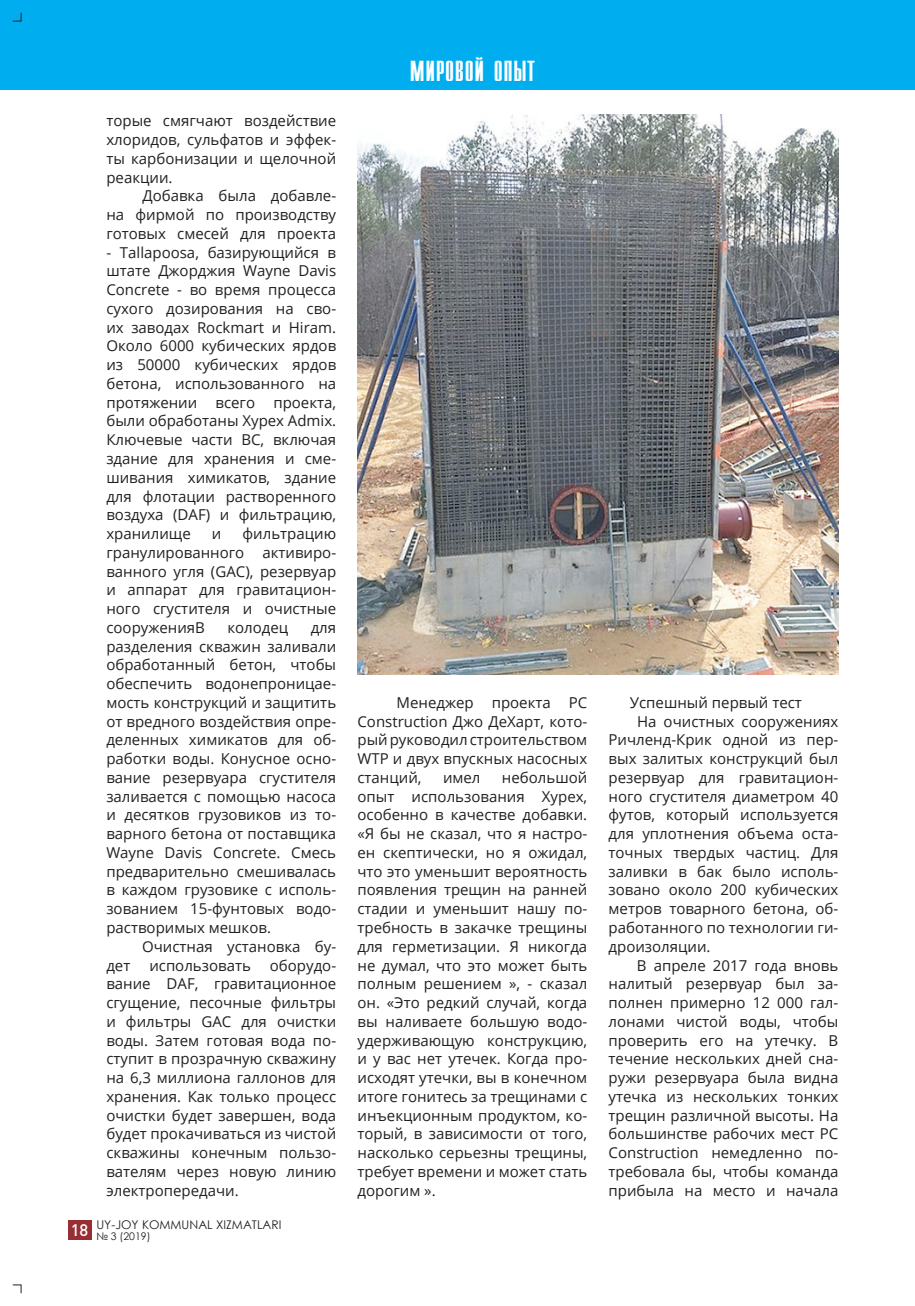
<style>
.page{position:relative;width:915px;height:1306px;background:#fff}
.page>*{position:absolute;margin:0;border:0;box-sizing:border-box;transform-origin:0 0}
.Rubrika{font:24px "Virtec Compact Uz";letter-spacing:.025em;color:#fff}
.t1{font:15px/18.8px "Open Sans";color:#231f20;text-align:justify}
.t2{font:12px "Century Gothic";color:#231f20}
.t3{font:10.5px "Century Gothic";color:#231f20}
.s1{font-family:"DIN Pro";font-weight:500;font-size:16.5px;color:#fff}
</style>
<div class="page">
<div style="left:0;top:0;width:914px;height:89px;background:#00aeef"></div>
<div style="left:68px;top:1219px;width:23px;height:20px;background:#962e33"></div>
<img style="left:357px;top:115px;width:481px;height:559px">
<svg style="left:13px;top:13px;width:9px;height:9px"></svg>
<svg style="left:13px;top:1284px;width:9px;height:9px"></svg>
<p class="t1" style="left:106px;top:111px;width:231px">торые смягчают воздействие хлоридов, сульфатов и эффек&shy;ты карбонизации и щелочной реакции.</p>
<p class="t1" style="left:106px;top:186px;width:231px;text-indent:36px">Добавка была добавле&shy;на фирмой по производству готовых смесей для проекта</p>
<p class="t1" style="left:106px;top:242px;width:231px">- Tallapoosa, базирующийся в штате Джорджия Wayne Davis Concrete - во время процесса сухого дозирования на сво&shy;их заводах Rockmart и Hiram.<br>Около 6000 кубических ярдов из 50000 кубических ярдов бетона, использованного на протяжении всего проекта, были обработаны Xypex Admix.<br>Ключевые части ВС, включая здание для хранения и сме&shy;шивания химикатов, здание для флотации растворенного воздуха (DAF) и фильтрацию, хранилище</p>
<p class="t1" style="left:106px;top:524px;width:231px;text-indent:136px">фильтрацию гранулированного активиро&shy;ванного угля (GAC), резервуар и аппарат для гравитацион&shy;ного сгустителя и очистные сооруженияВ</p>
<p class="t1" style="left:212px;top:524px;width:11px">и</p>
<p class="t1" style="left:227px;top:617px;width:62px">колодец</p>
<p class="t1" style="left:106px;top:617px;width:231px;text-indent:204px">для разделения скважин заливали обработанный бетон, чтобы обеспечить водонепроницае&shy;мость конструкций и защитить от вредного воздействия опре&shy;деленных химикатов для об&shy;работки воды. Конусное осно&shy;вание резервуара сгустителя заливается с помощью насоса и десятков грузовиков из то&shy;варного бетона от поставщика Wayne Davis Concrete. Смесь предварительно смешивалась в каждом грузовике с исполь&shy;зованием 15-фунтовых водо&shy;растворимых мешков.</p>
<p class="t1" style="left:142px;top:936px;width:195px">Очистная установка бу-</p>
<p class="t1" style="left:106px;top:955px;width:25px">дет</p>
<p class="t1" style="left:149px;top:955px;width:103px">использовать</p>
<p class="t1" style="left:106px;top:955px;width:231px;text-indent:163px">оборудо&shy;вание DAF, гравитационное сгущение, песочные фильтры и фильтры GAC для очистки воды. Затем готовая вода по&shy;ступит в прозрачную скважину на 6,3 миллиона галлонов для хранения. Как только процесс очистки будет завершен, вода будет прокачиваться из чистой скважины конечным пользо&shy;вателям через новую линию электропередачи.</p>
<p class="t2" style="left:71px;top:1216px;width:212px"><span class="s1">18</span> UY-JOY KОMМUNAL XIZMATLARI</p>
<p class="t3" style="left:96px;top:1228px;width:56px">№ 3 (2019)</p>
<p class="Rubrika" style="left:409px;top:56px;width:127px">МИРОВОЙ ОПЫТ</p>
<p class="t1" style="left:357px;top:692px;width:231px;text-indent:39px">Менеджер проекта PC Construction Джо ДеХарт, кото&shy;рый руководил строительством WTP и двух впускных насосных станций,</p>
<p class="t1" style="left:357px;top:767px;width:231px;text-indent:144px">небольшой опыт использования Xypex, особенно в качестве добавки. «Я бы не сказал, что я настро&shy;ен скептически, но я ожидал, что это уменьшит вероятность появления трещин на ранней стадии и уменьшит нашу по&shy;требность в закачке трещины для герметизации. Я никогда не думал, что это может быть полным решением », - сказал он. «Это редкий случай, когда вы наливаете большую водо&shy;удерживающую конструкцию, и у вас нет утечек. Когда про&shy;исходят утечки, вы в конечном итоге гонитесь за трещинами с инъекционным продуктом, ко&shy;торый, в зависимости от того, насколько серьезны трещины, требует времени и может стать дорогим ».</p>
<p class="t1" style="left:443px;top:767px;width:39px">имел</p>
<p class="t1" style="left:629px;top:692px;width:173px">Успешный первый тест</p>
<p class="t1" style="left:608px;top:711px;width:231px;text-indent:28px">На очистных сооружениях Ричленд-Крик одной из пер&shy;вых залитых конструкций был резервуар для гравитацион&shy;ного сгустителя диаметром 40 футов, который используется для уплотнения объема оста&shy;точных твердых частиц. Для заливки в бак было исполь&shy;зовано около 200 кубических метров товарного бетона, об&shy;работанного по технологии ги&shy;дроизоляции.</p>
<p class="t1" style="left:608px;top:955px;width:231px;text-indent:28px">В апреле 2017 года вновь налитый резервуар был за&shy;полнен примерно 12 000 гал&shy;лонами чистой воды, чтобы проверить его на утечку. В течение нескольких дней сна&shy;ружи резервуара была видна утечка из нескольких тонких трещин различной высоты. На большинстве рабочих мест PC Construction немедленно по&shy;требовала бы, чтобы команда прибыла на место и начала</p>
</div>
